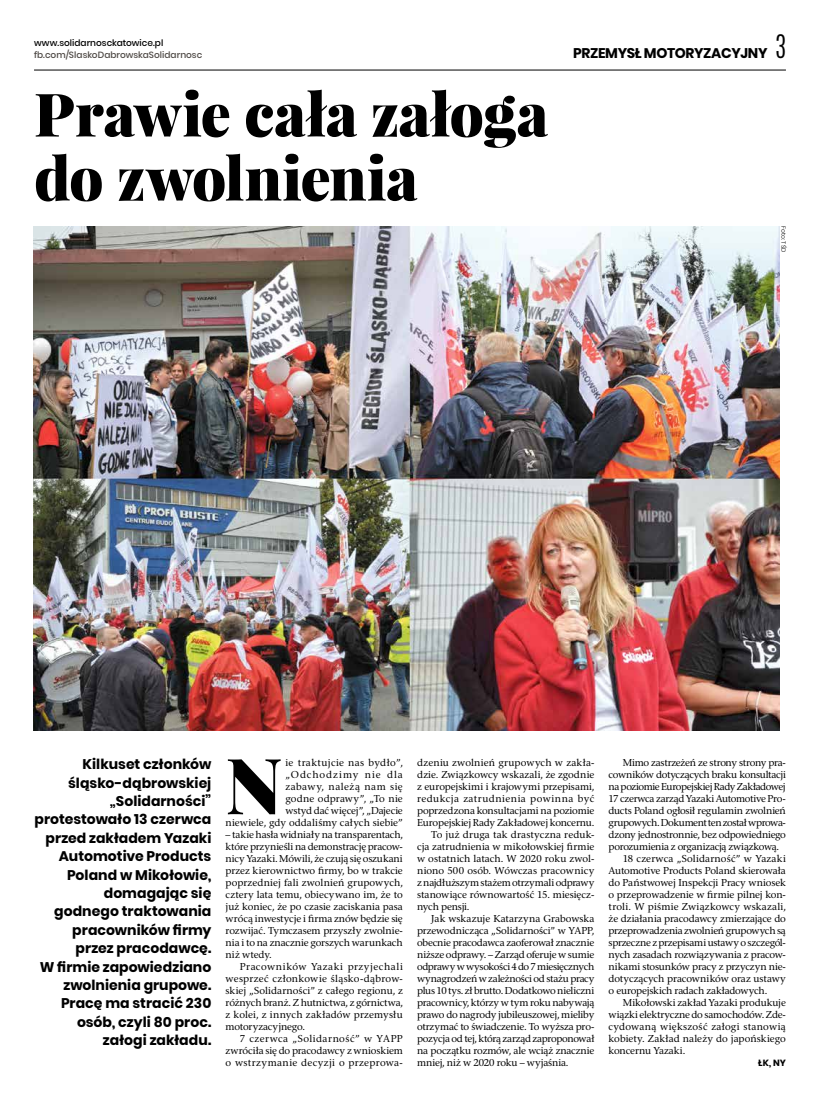
<style>
.page{position:relative;width:820px;height:1106px;background:#fff}
.page>*{position:absolute;margin:0;border:0;box-sizing:border-box;transform-origin:0 0}
.t1{font:900 77.7px "Playfair Display";color:#000}
.t2{font:900 60px/64px "Playfair Display";letter-spacing:-.01em;color:#000}
.t3{font:700 14px/18.4px "Poppins";color:#000;text-align:right}
.t4{font:700 14px "Poppins";letter-spacing:-.025em;color:#000}
.t5{font:10px/12px "Rashel EFN";letter-spacing:-.01em;color:#000;text-align:justify}
.t6{font:10px/12px "Rashel EFN";letter-spacing:.02em;color:#000;text-align:right}
.t7{font:10px "Rashel EFN";letter-spacing:-.03em;color:#000}
.t8{font:10px "Rashel EFN";letter-spacing:.01em;color:#000}
.t9{font:10px "Rashel EFN";letter-spacing:-.045em;color:#000}
.t10{font:10px "Rashel EFN";letter-spacing:-.04em;color:#000}
.t11{font:10px "Rashel EFN";letter-spacing:-.035em;color:#000}
.t12{font:10px "Rashel EFN";letter-spacing:.03em;color:#000}
.t13{font:10px "Rashel EFN";letter-spacing:.045em;color:#000}
.t14{font:10px "Rashel EFN";letter-spacing:.015em;color:#000}
.t15{font:500 9px "Poppins";color:#4f4a46}
.t16{font:500 9px "Poppins";color:#000}
.t17{font:700 9px "Poppins";color:#000}
.t18{font:300 6px "Poppins";letter-spacing:.005em;color:#000}
.s1{font-family:"Antonio";font-weight:300;font-size:27px}
</style>
<div class="page">
<hr style="left:34px;top:70px;width:751px;height:1px;background:#000">
<img style="left:34px;top:226px;width:745px;height:504px">
<h3 class="t4" style="left:643px;top:45px;width:143px">motoryzacyjny <span class="s1">3</span></h3>
<p class="t16" style="left:34px;top:38px;width:131px">www.solidarnosckatowice.pl</p>
<p class="t15" style="left:34px;top:50px;width:170px">fb.com/SlaskoDabrowskaSolidarnosc</p>
<h3 class="t3" style="left:573px;top:44px;width:42px">Przemysł</h3>
<h2 class="t2" style="left:34px;top:81px;width:515px">Prawie cała załoga do zwolnienia</h2>
<p class="t18" style="left:786px;top:226px;width:28px;rotate:90deg">Foto: TŚD</p>
<p class="t3" style="left:35px;top:755px;width:179px">Kilkuset członków śląsko-dąbrowskiej „Solidarności” protestowało 13 czerwca przed zakładem Yazaki<br>Automotive Products<br>Poland w Mikołowie, domagając się<br>godnego traktowania pracowników firmy przez pracodawcę.<br>W firmie zapowiedziano zwolnienia grupowe.<br>Pracę ma stracić 230 osób, czyli 80 proc. załogi zakładu.</p>
<p class="t6" style="left:225px;top:756px;width:179px">ie traktujcie nas bydło”, „Odchodzimy nie dla<br>zabawy, należą nam się<br>godne odprawy”, „To nie<br>wstyd dać więcej”, „Dajecie<br>niewiele, gdy oddaliśmy całych siebie”</p>
<p class="t5" style="left:225px;top:828px;width:179px">– takie hasła widniały na transparentach, które przynieśli na demonstrację pracow&shy;nicy Yazaki. Mówili, że czują się oszukani przez kierownictwo firmy, bo w trakcie poprzedniej fali zwolnień grupowych, cztery lata temu, obiecywano im, że to już koniec, że po czasie zaciskania pasa wrócą inwestycje i firma znów będzie się rozwijać. Tymczasem przyszły zwolnie&shy;nia i to na znacznie gorszych warunkach niż wtedy.</p>
<p class="t5" style="left:225px;top:960px;width:179px;text-indent:14px">Pracowników Yazaki przyjechali wesprzeć członkowie śląsko-dąbrow&shy;skiej „Solidarności” z całego regionu, z różnych branż. Z hutnictwa, z górnictwa, z kolei, z innych zakładów przemysłu motoryzacyjnego.</p>
<p class="t5" style="left:225px;top:1032px;width:179px;text-indent:14px">7 czerwca „Solidarność” w YAPP zwróciła się do pracodawcy z wnioskiem o wstrzymanie decyzji o przeprowa-</p>
<h1 class="t1" style="left:225px;top:735px;width:58px">N</h1>
<p class="t6" style="left:417px;top:756px;width:179px">dzeniu zwolnień grupowych w zakła-</p>
<p class="t8" style="left:417px;top:768px;width:179px">dzie. Związkowcy wskazali, że zgodnie</p>
<p class="t5" style="left:417px;top:780px;width:179px">z europejskimi i krajowymi przepisami,</p>
<p class="t13" style="left:417px;top:792px;width:179px">redukcja zatrudnienia powinna być</p>
<p class="t5" style="left:417px;top:804px;width:179px">poprzedzona konsultacjami na poziomie</p>
<p class="t5" style="left:417px;top:816px;width:179px">Europejskiej Rady Zakładowej koncernu.</p>
<p class="t14" style="left:431px;top:828px;width:164px">To już druga tak drastyczna reduk-</p>
<p class="t5" style="left:417px;top:840px;width:179px">cja zatrudnienia w mikołowskiej firmie</p>
<p class="t8" style="left:417px;top:852px;width:179px">w ostatnich latach. W 2020 roku zwol-</p>
<p class="t8" style="left:417px;top:864px;width:179px">niono 500 osób. Wówczas pracownicy</p>
<p class="t5" style="left:417px;top:876px;width:179px">z najdłuższym stażem otrzymali odprawy</p>
<p class="t5" style="left:417px;top:888px;width:179px">stanowiące równowartość 15. miesięcz-</p>
<p class="t5" style="left:417px;top:900px;width:54px">nych pensji.</p>
<p class="t8" style="left:431px;top:912px;width:165px">Jak wskazuje Katarzyna Grabowska</p>
<p class="t5" style="left:417px;top:924px;width:179px">przewodnicząca „Solidarności” w YAPP,</p>
<p class="t5" style="left:417px;top:936px;width:179px">obecnie pracodawca zaoferował znacznie</p>
<p class="t5" style="left:417px;top:948px;width:179px">niższe odprawy. – Zarząd oferuje w sumie</p>
<p class="t11" style="left:417px;top:960px;width:179px">odprawy w wysokości 4 do 7 miesięcznych</p>
<p class="t5" style="left:417px;top:972px;width:179px">wynagrodzeń w zależności od stażu pracy</p>
<p class="t5" style="left:417px;top:984px;width:179px">plus 10 tys. zł brutto. Dodatkowo nieliczni</p>
<p class="t5" style="left:417px;top:996px;width:179px">pracownicy, którzy w tym roku nabywają</p>
<p class="t5" style="left:417px;top:1008px;width:179px">prawo do nagrody jubileuszowej, mieliby</p>
<p class="t5" style="left:417px;top:1020px;width:179px">otrzymać to świadczenie. To wyższa pro-</p>
<p class="t7" style="left:417px;top:1032px;width:179px">pozycja od tej, którą zarząd zaproponował</p>
<p class="t5" style="left:417px;top:1044px;width:179px">na początku rozmów, ale wciąż znacznie</p>
<p class="t5" style="left:417px;top:1056px;width:153px">mniej, niż w 2020 roku – wyjaśnia.</p>
<p class="t5" style="left:622px;top:756px;width:164px">Mimo zastrzeżeń ze strony strony pra-</p>
<p class="t7" style="left:608px;top:768px;width:179px">cowników dotyczących braku konsultacji</p>
<p class="t9" style="left:608px;top:780px;width:179px">na poziomie Europejskiej Rady Zakładowej</p>
<p class="t5" style="left:608px;top:792px;width:179px">17 czerwca zarząd Yazaki Automotive Pro-</p>
<p class="t5" style="left:608px;top:804px;width:179px">ducts Poland ogłosił regulamin zwolnień</p>
<p class="t10" style="left:608px;top:816px;width:179px">grupowych. Dokument ten został wprowa-</p>
<p class="t7" style="left:608px;top:828px;width:179px">dzony jednostronnie, bez odpowiedniego</p>
<p class="t5" style="left:608px;top:840px;width:172px">porozumienia z organizacją związkową.</p>
<p class="t6" style="left:622px;top:852px;width:164px">18 czerwca „Solidarność” w Yazaki</p>
<p class="t5" style="left:608px;top:864px;width:179px">Automotive Products Poland skierowała</p>
<p class="t5" style="left:608px;top:876px;width:179px">do Państwowej Inspekcji Pracy wniosek</p>
<p class="t5" style="left:608px;top:888px;width:179px">o przeprowadzenie w firmie pilnej kon-</p>
<p class="t6" style="left:608px;top:900px;width:179px">troli. W piśmie Związkowcy wskazali,</p>
<p class="t5" style="left:608px;top:912px;width:179px">że działania pracodawcy zmierzające do</p>
<p class="t7" style="left:608px;top:924px;width:179px">przeprowadzenia zwolnień grupowych są</p>
<p class="t5" style="left:608px;top:936px;width:179px">sprzeczne z przepisami ustawy o szczegól-</p>
<p class="t5" style="left:608px;top:948px;width:179px">nych zasadach rozwiązywania z pracow-</p>
<p class="t5" style="left:608px;top:960px;width:179px">nikami stosunków pracy z przyczyn nie-</p>
<p class="t5" style="left:608px;top:972px;width:179px">dotyczących pracowników oraz ustawy</p>
<p class="t5" style="left:608px;top:984px;width:160px">o europejskich radach zakładowych.</p>
<p class="t5" style="left:622px;top:996px;width:165px">Mikołowski zakład Yazaki produkuje</p>
<p class="t5" style="left:608px;top:1008px;width:179px">wiązki elektryczne do samochodów. Zde-</p>
<p class="t12" style="left:608px;top:1020px;width:179px">cydowaną większość załogi stanowią</p>
<p class="t5" style="left:608px;top:1032px;width:179px">kobiety. Zakład należy do japońskiego</p>
<p class="t5" style="left:608px;top:1044px;width:78px">koncernu Yazaki.</p>
<p class="t17" style="left:758px;top:1058px;width:29px">ŁK, NY</p>
</div>
